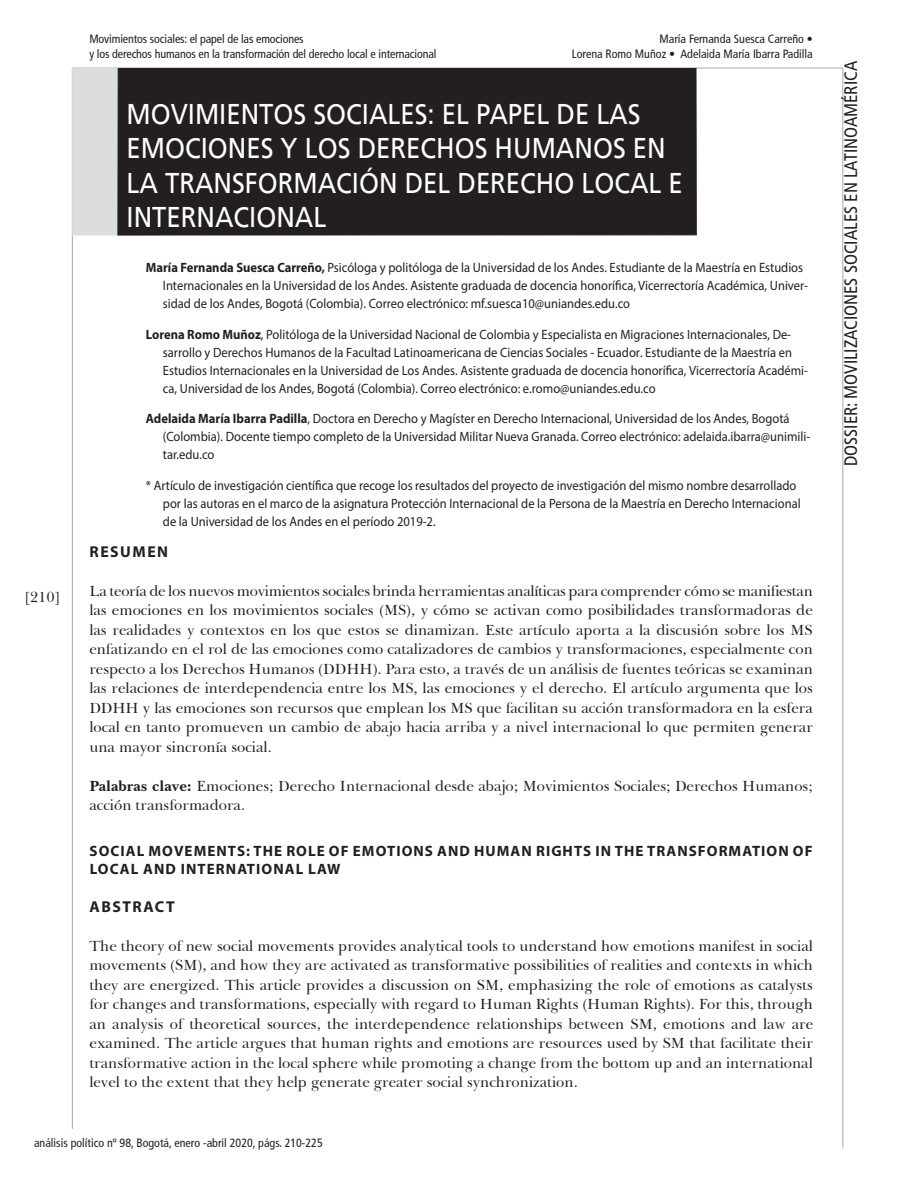
<style>
.page{position:relative;width:915px;height:1191px;background:#fff}
.page>*{position:absolute;margin:0;border:0;box-sizing:border-box;transform-origin:0 0}
.Título_I{font:28.5px/34.2px "Frutiger LT";color:#fff;scale:.9 1}
.t1{font:condensed 18px "Frutiger";color:#231f20}
.Título_Resumen{font:700 15.75px "Myriad Pro";letter-spacing:.095em;color:#231f20}
.Resumen{font:15px/19.5px "Baskerville BT";color:#231f20;text-align:justify}
.Subtítulo{font:700 15px/18px "Myriad Pro";letter-spacing:.07em;color:#231f20}
.Citas_autor{font:13.5px/18px "Myriad Pro";color:#231f20;scale:.93 1}
.t2{font:condensed 12px/14.4px "Frutiger";color:#231f20}
.s1{font-weight:700}
</style>
<div class="page">
<hr style="left:72px;top:68px;width:1px;height:1060px;background:#a8a9ad">
<hr style="left:842px;top:68px;width:1px;height:1079px;background:#a8a9ad">
<hr style="left:72px;top:68px;width:770px;height:1px;background:#a8a9ad">
<div style="left:72px;top:68px;width:88px;height:167px;background:#dcdddf"></div>
<div style="left:118px;top:68px;width:578px;height:167px;background:#231f20"></div>
<p class="Resumen" style="left:25px;top:587px;width:36px">[210]</p>
<p class="t2" style="left:89px;top:32px;width:348px">Movimientos sociales: el papel de las emociones<br>y los derechos humanos en la transformación del derecho local e internacional</p>
<p class="t2" style="left:571px;top:32px;width:242px;text-align:right">María Fernanda Suesca Carreño •<br>Lorena Romo Muñoz • Adelaida María Ibarra Padilla</p>
<p class="Título_I" style="left:126px;top:97px;width:619px">MOVIMIENTOS SOCIALES: EL PAPEL DE LAS<br>EMOCIONES Y LOS DERECHOS HUMANOS EN<br>LA TRANSFORMACIÓN DEL DERECHO LOCAL E<br>INTERNACIONAL</p>
<p class="Citas_autor" style="left:163px;top:258px;width:695px;text-indent:-17px"><span class="s1">María Fernanda Suesca Carreño,</span> Psicóloga y politóloga de la Universidad de los Andes. Estudiante de la Maestría en Estudios<br>Internacionales en la Universidad de los Andes. Asistente graduada de docencia honorífica, Vicerrectoría Académica, Univer&shy;sidad de los Andes, Bogotá (Colombia). Correo electrónico: mf.suesca10@uniandes.edu.co</p>
<p class="Citas_autor" style="left:163px;top:325px;width:695px;text-indent:-17px"><span class="s1">Lorena Romo Muñoz</span>, Politóloga de la Universidad Nacional de Colombia y Especialista en Migraciones Internacionales, De&shy;sarrollo y Derechos Humanos de la Facultad Latinoamericana de Ciencias Sociales - Ecuador. Estudiante de la Maestría en Estudios Internacionales en la Universidad de Los Andes. Asistente graduada de docencia honorífica, Vicerrectoría Académi&shy;ca, Universidad de los Andes, Bogotá (Colombia). Correo electrónico: e.romo@uniandes.edu.co</p>
<p class="Citas_autor" style="left:163px;top:409px;width:697px;text-indent:-17px"><span class="s1">Adelaida María Ibarra Padilla</span>, Doctora en Derecho y Magíster en Derecho Internacional, Universidad de los Andes, Bogotá (Colombia). Docente tiempo completo de la Universidad Militar Nueva Granada. Correo electrónico: adelaida.ibarra@unimili&shy;tar.edu.co</p>
<p class="Citas_autor" style="left:163px;top:476px;width:687px;text-indent:-17px">* Artículo de investigación científica que recoge los resultados del proyecto de investigación del mismo nombre desarrollado por las autoras en el marco de la asignatura Protección Internacional de la Persona de la Maestría en Derecho Internacional de la Universidad de los Andes en el período 2019-2.</p>
<p class="Título_Resumen" style="left:89px;top:541px;width:80px">RESUMEN</p>
<p class="Resumen" style="left:89px;top:581px;width:724px">La teoría de los nuevos movimientos sociales brinda herramientas analíticas para comprender cómo se manifiestan las emociones en los movimientos sociales (MS), y cómo se activan como posibilidades transformadoras de las realidades y contextos en los que estos se dinamizan. Este artículo aporta a la discusión sobre los MS enfatizando en el rol de las emociones como catalizadores de cambios y transformaciones, especialmente con respecto a los Derechos Humanos (DDHH). Para esto, a través de un análisis de fuentes teóricas se examinan las relaciones de interdependencia entre los MS, las emociones y el derecho. El artículo argumenta que los DDHH y las emociones son recursos que emplean los MS que facilitan su acción transformadora en la esfera local en tanto promueven un cambio de abajo hacia arriba y a nivel internacional lo que permiten generar una mayor sincronía social.</p>
<p class="Resumen" style="left:89px;top:776px;width:724px"><span class="s1">Palabras clave:</span> Emociones; Derecho Internacional desde abajo; Movimientos Sociales; Derechos Humanos; acción transformadora.</p>
<p class="Subtítulo" style="left:89px;top:842px;width:724px">SOCIAL MOVEMENTS: THE ROLE OF EMOTIONS AND HUMAN RIGHTS IN THE TRANSFORMATION OF<br>LOCAL AND INTERNATIONAL LAW</p>
<p class="Título_Resumen" style="left:89px;top:896px;width:87px">ABSTRACT</p>
<p class="Resumen" style="left:89px;top:936px;width:725px">The theory of new social movements provides analytical tools to understand how emotions manifest in social movements (SM), and how they are activated as transformative possibilities of realities and contexts in which they are energized. This article provides a discussion on SM, emphasizing the role of emotions as catalysts for changes and transformations, especially with regard to Human Rights (Human Rights). For this, through an analysis of theoretical sources, the interdependence relationships between SM, emotions and law are examined. The article argues that human rights and emotions are resources used by SM that facilitate their transformative action in the local sphere while promoting a change from the bottom up and an international level to the extent that they help generate greater social synchronization.</p>
<p class="t2" style="left:34px;top:1136px;width:290px">análisis político nº 98, Bogotá, enero -abril 2020, págs. 210-225</p>
<p class="t1" style="left:840px;top:466px;width:407px;rotate:-90deg">DOSSIER: MOVILIZACIONES SOCIALES EN LATINOAMÉRICA</p>
</div>
